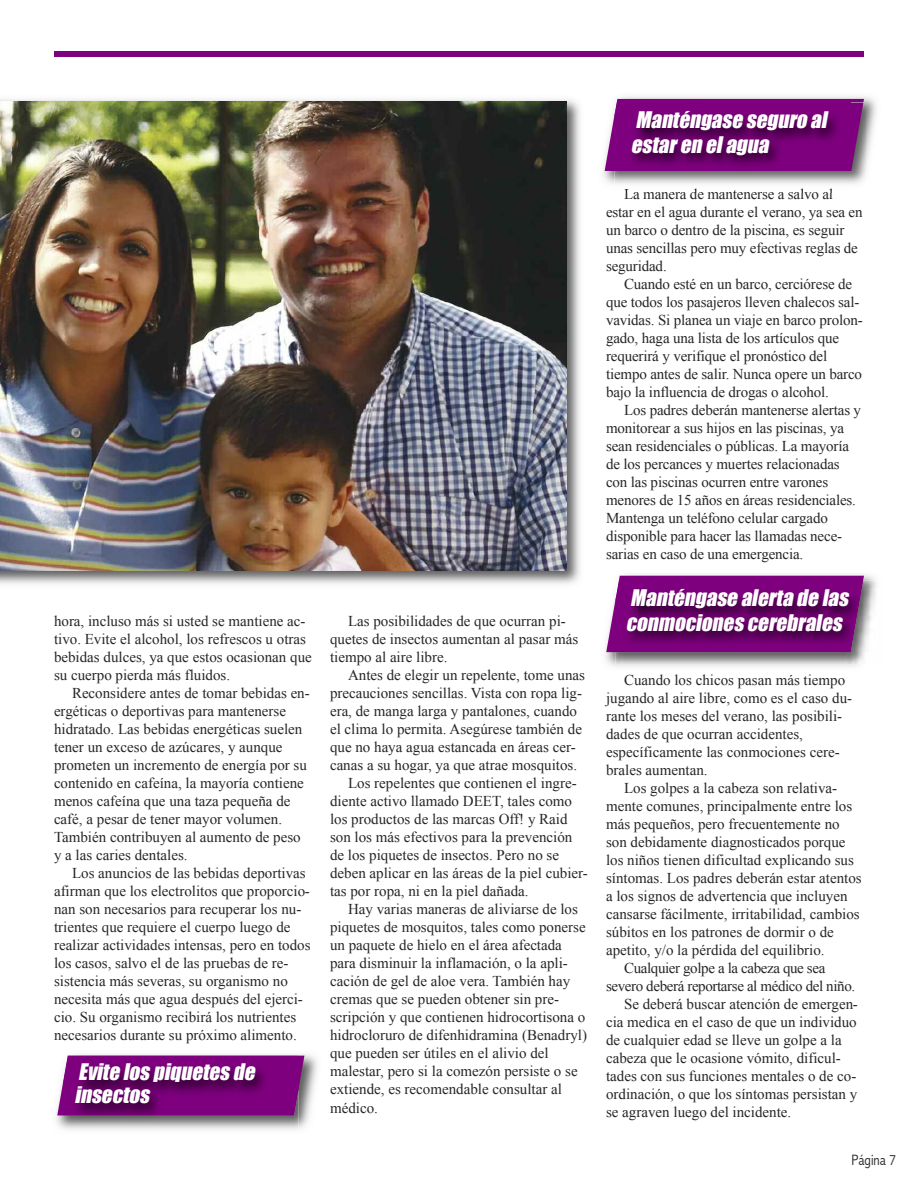
<style>
.page{position:relative;width:918px;height:1188px;background:#fff}
.page>*{position:absolute;margin:0;border:0;box-sizing:border-box;transform-origin:0 0}
.t1{font:italic 21px/25.2px "Impact";color:#fff}
.t2{font:15px/18px "Times New Roman";color:#272627}
.t3{font:15px "Times New Roman";letter-spacing:-.025em;color:#272627}
.t4{font:300 condensed 15px "Abadi";color:#272627}
</style>
<div class="page">
<div style="left:54px;top:51px;width:810px;height:6px;background:#7f007f"></div>
<img style="left:56px;top:1054px;width:261px;height:75px">
<svg style="left:57px;top:1056px;width:247px;height:59px"></svg>
<img style="left:0;top:99px;width:580px;height:485px">
<img style="left:0;top:101px;width:567px;height:470px">
<img style="left:603px;top:96px;width:274px;height:88px">
<img style="left:63px;top:1115px;width:235px;height:15px">
<img style="left:63px;top:1055px;width:235px;height:1px">
<img style="left:63px;top:1056px;width:235px;height:59px">
<img style="left:615px;top:171px;width:250px;height:21px">
<img style="left:624px;top:189px;width:37px;height:3px">
<img style="left:864px;top:103px;width:1px;height:68px">
<svg style="left:605px;top:99px;width:259px;height:72px"></svg>
<img style="left:615px;top:103px;width:248px;height:68px">
<img style="left:605px;top:574px;width:270px;height:93px">
<svg style="left:606px;top:576px;width:258px;height:76px"></svg>
<img style="left:616px;top:580px;width:260px;height:84px">
<img style="left:616px;top:580px;width:247px;height:72px">
<p class="t2" style="left:54px;top:612px;width:259px">hora, incluso más si usted se mantiene ac&shy;tivo. Evite el alcohol, los refrescos u otras bebidas dulces, ya que estos ocasionan que su cuerpo pierda más fluidos.</p>
<p class="t2" style="left:54px;top:684px;width:257px;text-indent:18px">Reconsidere antes de tomar bebidas en&shy;ergéticas o deportivas para mantenerse hidratado. Las bebidas energéticas suelen tener un exceso de azúcares, y aunque prometen un incremento de energía por su contenido en cafeína, la mayoría contiene menos cafeína que una taza pequeña de café, a pesar de tener mayor volumen.<br>También contribuyen al aumento de peso y a las caries dentales.</p>
<p class="t2" style="left:54px;top:864px;width:258px;text-indent:18px">Los anuncios de las bebidas deportivas afirman que los electrolitos que proporcio&shy;nan son necesarios para recuperar los nu&shy;trientes que requiere el cuerpo luego de realizar actividades intensas, pero en todos los casos, salvo el de las pruebas de re&shy;sistencia más severas, su organismo no necesita más que agua después del ejerci&shy;cio. Su organismo recibirá los nutrientes necesarios durante su próximo alimento.</p>
<h1 class="t1" style="left:74px;top:1061px;width:185px;line-height:22.5px">Evite los piquetes de insectos</h1>
<p class="t2" style="left:330px;top:612px;width:250px;text-indent:18px">Las posibilidades de que ocurran pi&shy;quetes de insectos aumentan al pasar más tiempo al aire libre.</p>
<p class="t2" style="left:348px;top:666px;width:238px">Antes de elegir un repelente, tome unas</p>
<p class="t2" style="left:330px;top:684px;width:254px">precauciones sencillas. Vista con ropa lig-</p>
<p class="t2" style="left:330px;top:702px;width:249px">era, de manga larga y pantalones, cuando</p>
<p class="t2" style="left:330px;top:720px;width:253px">el clima lo permita. Asegúrese también de</p>
<p class="t2" style="left:330px;top:738px;width:247px">que no haya agua estancada en áreas cer-</p>
<p class="t2" style="left:330px;top:756px;width:249px">canas a su hogar, ya que atrae mosquitos.</p>
<p class="t2" style="left:348px;top:774px;width:230px">Los repelentes que contienen el ingre-</p>
<p class="t2" style="left:330px;top:792px;width:244px">diente activo llamado DEET, tales como</p>
<p class="t2" style="left:330px;top:810px;width:239px">los productos de las marcas Off! y Raid</p>
<p class="t2" style="left:330px;top:828px;width:244px">son los más efectivos para la prevención</p>
<p class="t2" style="left:330px;top:846px;width:231px">de los piquetes de insectos. Pero no se</p>
<p class="t2" style="left:330px;top:864px;width:259px">deben aplicar en las áreas de la piel cubier-</p>
<p class="t2" style="left:330px;top:882px;width:200px">tas por ropa, ni en la piel dañada.</p>
<p class="t2" style="left:348px;top:900px;width:231px">Hay varias maneras de aliviarse de los</p>
<p class="t2" style="left:330px;top:918px;width:257px">piquetes de mosquitos, tales como ponerse</p>
<p class="t2" style="left:330px;top:936px;width:233px">un paquete de hielo en el área afectada</p>
<p class="t2" style="left:330px;top:954px;width:239px">para disminuir la inflamación, o la apli-</p>
<p class="t2" style="left:330px;top:972px;width:242px">cación de gel de aloe vera. También hay</p>
<p class="t2" style="left:330px;top:990px;width:231px">cremas que se pueden obtener sin pre-</p>
<p class="t2" style="left:330px;top:1008px;width:257px">scripción y que contienen hidrocortisona o</p>
<p class="t2" style="left:330px;top:1026px;width:258px">hidrocloruro de difenhidramina (Benadryl)</p>
<p class="t2" style="left:330px;top:1044px;width:220px">que pueden ser útiles en el alivio del</p>
<p class="t2" style="left:330px;top:1062px;width:249px">malestar, pero si la comezón persiste o se</p>
<p class="t2" style="left:330px;top:1080px;width:233px">extiende, es recomendable consultar al</p>
<p class="t2" style="left:330px;top:1099px;width:49px">médico.</p>
<h1 class="t1" style="left:631px;top:107px;width:201px">Manténgase seguro al estar en el agua</h1>
<p class="t2" style="left:606px;top:185px;width:258px;text-indent:18px">La manera de mantenerse a salvo al estar en el agua durante el verano, ya sea en un barco o dentro de la piscina, es seguir unas sencillas pero muy efectivas reglas de seguridad.</p>
<p class="t2" style="left:606px;top:275px;width:258px;text-indent:18px">Cuando esté en un barco, cerciórese de que todos los pasajeros lleven chalecos sal&shy;vavidas. Si planea un viaje en barco prolon&shy;gado, haga una lista de los artículos que requerirá y verifique el pronóstico del tiempo antes de salir. Nunca opere un barco bajo la influencia de drogas o alcohol.</p>
<p class="t2" style="left:606px;top:401px;width:257px;text-indent:18px">Los padres deberán mantenerse alertas y monitorear a sus hijos en las piscinas, ya sean residenciales o públicas. La mayoría de los percances y muertes relacionadas con las piscinas ocurren entre varones menores de 15 años en áreas residenciales.<br>Mantenga un teléfono celular cargado disponible para hacer las llamadas nece&shy;sarias en caso de una emergencia.</p>
<h1 class="t1" style="left:626px;top:585px;width:227px">Manténgase alerta de las conmociones cerebrales</h1>
<p class="t2" style="left:606px;top:671px;width:248px;text-indent:18px">Cuando los chicos pasan más tiempo jugando al aire libre, como es el caso du&shy;rante los meses del verano, las posibili&shy;dades de que ocurran accidentes, específicamente las conmociones cere&shy;brales aumentan.</p>
<p class="t2" style="left:624px;top:779px;width:215px">Los golpes a la cabeza son relativa-</p>
<p class="t2" style="left:606px;top:797px;width:248px">mente comunes, principalmente entre los</p>
<p class="t2" style="left:606px;top:815px;width:235px">más pequeños, pero frecuentemente no</p>
<p class="t2" style="left:606px;top:833px;width:241px">son debidamente diagnosticados porque</p>
<p class="t2" style="left:606px;top:851px;width:249px">los niños tienen dificultad explicando sus</p>
<p class="t2" style="left:606px;top:869px;width:257px">síntomas. Los padres deberán estar atentos</p>
<p class="t2" style="left:606px;top:887px;width:243px">a los signos de advertencia que incluyen</p>
<p class="t2" style="left:606px;top:905px;width:255px">cansarse fácilmente, irritabilidad, cambios</p>
<p class="t2" style="left:606px;top:923px;width:229px">súbitos en los patrones de dormir o de</p>
<p class="t2" style="left:606px;top:941px;width:220px">apetito, y/o la pérdida del equilibrio.</p>
<p class="t3" style="left:624px;top:960px;width:203px">Cualquier golpe a la cabeza que sea</p>
<p class="t3" style="left:606px;top:978px;width:251px">severo deberá reportarse al médico del niño.</p>
<p class="t2" style="left:624px;top:995px;width:235px">Se deberá buscar atención de emergen-</p>
<p class="t2" style="left:606px;top:1013px;width:252px">cia medica en el caso de que un individuo</p>
<p class="t2" style="left:606px;top:1031px;width:237px">de cualquier edad se lleve un golpe a la</p>
<p class="t2" style="left:606px;top:1049px;width:236px">cabeza que le ocasione vómito, dificul-</p>
<p class="t2" style="left:606px;top:1067px;width:252px">tades con sus funciones mentales o de co-</p>
<p class="t2" style="left:606px;top:1085px;width:253px">ordinación, o que los síntomas persistan y</p>
<p class="t2" style="left:606px;top:1103px;width:187px">se agraven luego del incidente.</p>
<p class="t4" style="left:852px;top:1152px;width:46px">Página 7</p>
</div>
